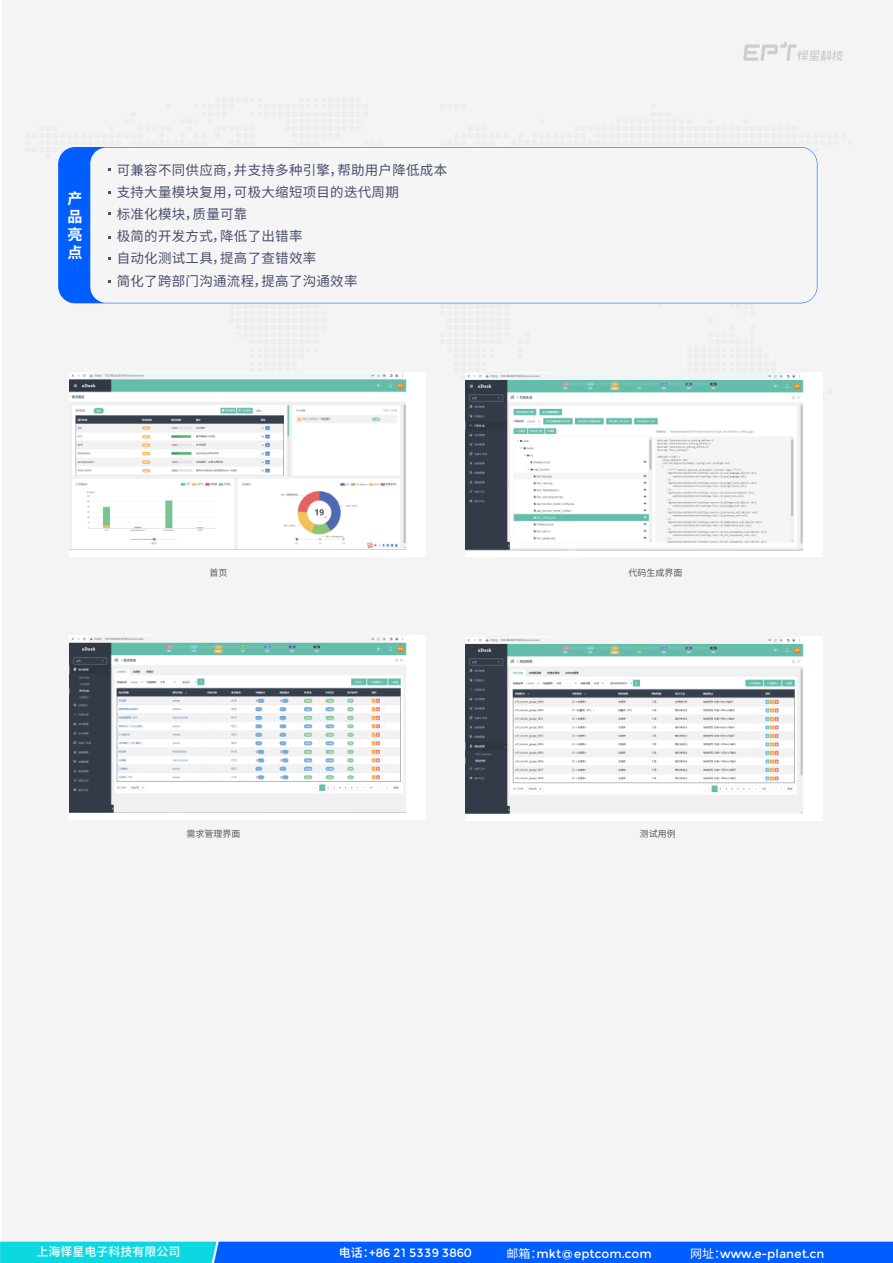
<style>
.page{position:relative;width:893px;height:1263px;background:#fff}
.page>*{position:absolute;margin:0;border:0;box-sizing:border-box;transform-origin:0 0}
.t1{font:700 15px/17.7px "Source Han Sans SC";color:#fff;text-align:justify}
.t2{font:13.5px/22.2px "Source Han Sans SC";letter-spacing:.02em;color:#494f6b}
.t3{font:12px "Montserrat";color:#fff}
.t4{font:500 12px "Source Han Sans SC";color:#fff}
.t5{font:9px "Source Han Sans SC";color:#595757}
.s1{font-family:"Source Han Sans SC";font-weight:500}
.s2{font-family:"Source Han Sans SC"}
</style>
<div class="page">
<div style="left:2px;top:0;width:891px;height:1263px;background:#f4f4f4"></div>
<svg style="left:743px;top:42px;width:100px;height:19px"></svg>
<svg style="left:0;top:1242px;width:893px;height:21px;background:#037bf7"></svg>
<svg style="left:58px;top:147px;width:765px;height:282px"></svg>
<img style="left:466px;top:636px;width:356px;height:184px">
<img style="left:466px;top:373px;width:356px;height:184px">
<img style="left:70px;top:373px;width:356px;height:184px">
<img style="left:70px;top:635px;width:356px;height:184px">
<p class="t1" style="left:68px;top:190px;width:16px">产品亮点</p>
<p class="t2" style="left:117px;top:159px;width:332px">可兼容不同供应商，并支持多种引擎，帮助用户降低成本支持大量模块复用，可极大缩短项目的迭代周期<br>标准化模块，质量可靠<br>极简的开发方式，降低了出错率<br>自动化测试工具，提高了查错效率<br>简化了跨部门沟通流程，提高了沟通效率</p>
<p class="t5" style="left:209px;top:568px;width:19px">首页</p>
<p class="t5" style="left:186px;top:829px;width:55px">需求管理界面</p>
<p class="t5" style="left:628px;top:568px;width:55px">代码生成界面</p>
<p class="t5" style="left:640px;top:829px;width:37px">测试用例</p>
<p class="t4" style="left:36px;top:1245px;width:145px">上海怿星电子科技有限公司</p>
<p class="t3" style="left:339px;top:1246px;width:134px"><span class="s1">电话：</span>+86 21 5339 3860</p>
<p class="t3" style="left:506px;top:1246px;width:147px"><span class="s2">邮箱：</span>mkt@eptcom.com</p>
<p class="t3" style="left:690px;top:1246px;width:135px"><span class="s2">网址：</span>www.e-planet.cn</p>
</div>
